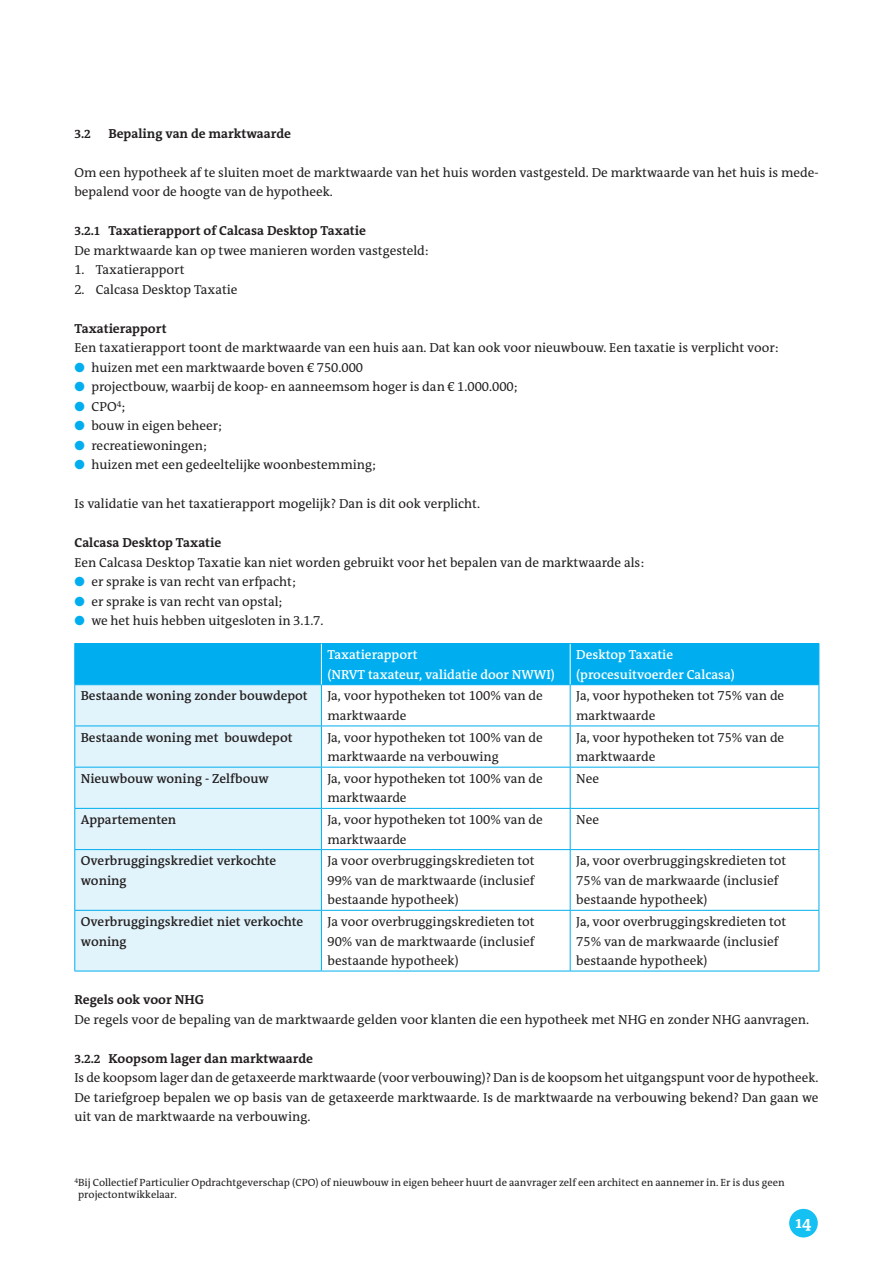
<style>
.page{position:relative;width:893px;height:1263px;background:#fff}
.page>*{position:absolute;margin:0;border:0;box-sizing:border-box;transform-origin:0 0}
.t1{font:700 16.5px "The Antiqua B W7";color:#fff}
.t2{font:13.2px/19.5px "The Antiqua B W5 Plain";color:#231f20}
.t3{font:600 13.2px/19.5px "The Antiqua B W6";color:#231f20}
.t4{font:700 13.2px "The Antiqua B W7";color:#231f20}
.t5{font:600 13.2px/19.5px "The Antiqua B W6";color:#fff}
.t6{font:700 12px "The Antiqua B W7";color:#231f20}
.t7{font:10.5px/12.6px "The Antiqua B W5 Plain";color:#231f20}
.s1{font-size:12px}
.s2{color:#00aeef}
</style>
<div class="page">
<div style="left:789px;top:1209px;width:29px;height:28px;background:#15c0f2;border-radius:50%"></div>
<div style="left:75px;top:644px;width:744px;height:40px;background:#00aeef"></div>
<div style="left:75px;top:685px;width:246px;height:286px;background:#e1f4fc"></div>
<hr style="left:74px;top:643px;width:247px;height:1px;background:#00aeef">
<hr style="left:74px;top:644px;width:1px;height:40px;background:#00aeef">
<hr style="left:321px;top:643px;width:249px;height:1px;background:#00aeef">
<hr style="left:570px;top:643px;width:249px;height:1px;background:#00aeef">
<hr style="left:819px;top:644px;width:1px;height:40px;background:#00aeef">
<hr style="left:74px;top:684px;width:247px;height:1px;background:#00aeef">
<hr style="left:74px;top:685px;width:1px;height:40px;background:#00aeef">
<hr style="left:321px;top:684px;width:249px;height:1px;background:#00aeef">
<hr style="left:321px;top:685px;width:1px;height:40px;background:#00aeef">
<hr style="left:570px;top:684px;width:249px;height:1px;background:#00aeef">
<hr style="left:570px;top:685px;width:1px;height:40px;background:#00aeef">
<hr style="left:819px;top:685px;width:1px;height:40px;background:#00aeef">
<hr style="left:74px;top:725px;width:247px;height:1px;background:#00aeef">
<hr style="left:74px;top:726px;width:1px;height:41px;background:#00aeef">
<hr style="left:321px;top:725px;width:249px;height:1px;background:#00aeef">
<hr style="left:321px;top:726px;width:1px;height:41px;background:#00aeef">
<hr style="left:570px;top:725px;width:249px;height:1px;background:#00aeef">
<hr style="left:570px;top:726px;width:1px;height:41px;background:#00aeef">
<hr style="left:819px;top:726px;width:1px;height:41px;background:#00aeef">
<hr style="left:74px;top:767px;width:247px;height:1px;background:#00aeef">
<hr style="left:74px;top:767px;width:1px;height:41px;background:#00aeef">
<hr style="left:321px;top:767px;width:249px;height:1px;background:#00aeef">
<hr style="left:321px;top:767px;width:1px;height:41px;background:#00aeef">
<hr style="left:570px;top:767px;width:249px;height:1px;background:#00aeef">
<hr style="left:570px;top:767px;width:1px;height:41px;background:#00aeef">
<hr style="left:819px;top:767px;width:1px;height:41px;background:#00aeef">
<hr style="left:74px;top:808px;width:247px;height:1px;background:#00aeef">
<hr style="left:74px;top:809px;width:1px;height:40px;background:#00aeef">
<hr style="left:321px;top:808px;width:249px;height:1px;background:#00aeef">
<hr style="left:321px;top:809px;width:1px;height:40px;background:#00aeef">
<hr style="left:570px;top:808px;width:249px;height:1px;background:#00aeef">
<hr style="left:570px;top:809px;width:1px;height:40px;background:#00aeef">
<hr style="left:819px;top:809px;width:1px;height:40px;background:#00aeef">
<hr style="left:74px;top:849px;width:247px;height:1px;background:#00aeef">
<hr style="left:74px;top:850px;width:1px;height:60px;background:#00aeef">
<hr style="left:321px;top:849px;width:249px;height:1px;background:#00aeef">
<hr style="left:321px;top:850px;width:1px;height:60px;background:#00aeef">
<hr style="left:570px;top:849px;width:249px;height:1px;background:#00aeef">
<hr style="left:570px;top:850px;width:1px;height:60px;background:#00aeef">
<hr style="left:819px;top:850px;width:1px;height:60px;background:#00aeef">
<hr style="left:74px;top:910px;width:247px;height:1px;background:#00aeef">
<hr style="left:74px;top:911px;width:1px;height:60px;background:#00aeef">
<hr style="left:321px;top:910px;width:249px;height:1px;background:#00aeef">
<hr style="left:321px;top:911px;width:1px;height:60px;background:#00aeef">
<hr style="left:570px;top:910px;width:249px;height:1px;background:#00aeef">
<hr style="left:570px;top:911px;width:1px;height:60px;background:#00aeef">
<hr style="left:819px;top:911px;width:1px;height:60px;background:#00aeef">
<hr style="left:74px;top:971px;width:247px;height:1px;background:#00aeef">
<hr style="left:321px;top:971px;width:249px;height:1px;background:#00aeef">
<hr style="left:570px;top:971px;width:249px;height:1px;background:#00aeef">
<hr style="left:321px;top:644px;width:1px;height:40px;background:#fff">
<hr style="left:570px;top:644px;width:1px;height:40px;background:#fff">
<p class="t6" style="left:74px;top:126px;width:18px">3.2</p>
<p class="t4" style="left:108px;top:125px;width:184px">Bepaling van de marktwaarde</p>
<p class="t2" style="left:74px;top:162px;width:746px">Om een hypotheek af te sluiten moet de marktwaarde van het huis worden vastgesteld. De marktwaarde van het huis is mede&shy;bepalend voor de hoogte van de hypotheek.</p>
<p class="t4" style="left:74px;top:222px;width:293px"><span class="s1">3.2.1</span> Taxatierapport of Calcasa Desktop Taxatie</p>
<p class="t2" style="left:74px;top:240px;width:356px">De marktwaarde kan op twee manieren worden vastgesteld:</p>
<p class="t2" style="left:74px;top:260px;width:112px">1. Taxatierapport</p>
<p class="t2" style="left:74px;top:279px;width:165px">2. Calcasa Desktop Taxatie</p>
<p class="t4" style="left:74px;top:320px;width:94px">Taxatierapport</p>
<p class="t2" style="left:74px;top:338px;width:706px">Een taxatierapport toont de marktwaarde van een huis aan. Dat kan ook voor nieuwbouw. Een taxatie is verplicht voor:</p>
<p class="t2" style="left:74px;top:357px;width:290px"><span class="s2">●</span> huizen met een marktwaarde boven € 750.000</p>
<p class="t2" style="left:74px;top:377px;width:445px"><span class="s2">●</span> projectbouw, waarbij de koop- en aanneemsom hoger is dan € 1.000.000;</p>
<p class="t2" style="left:74px;top:396px;width:52px"><span class="s2">●</span> CPO<sup>4</sup>;</p>
<p class="t2" style="left:74px;top:416px;width:149px"><span class="s2">●</span> bouw in eigen beheer;</p>
<p class="t2" style="left:74px;top:435px;width:134px"><span class="s2">●</span> recreatiewoningen;</p>
<p class="t2" style="left:74px;top:455px;width:303px"><span class="s2">●</span> huizen met een gedeeltelijke woonbestemming;</p>
<p class="t2" style="left:74px;top:494px;width:407px">Is validatie van het taxatierapport mogelijk? Dan is dit ook verplicht.</p>
<p class="t4" style="left:74px;top:534px;width:148px">Calcasa Desktop Taxatie</p>
<p class="t2" style="left:74px;top:552px;width:571px">Een Calcasa Desktop Taxatie kan niet worden gebruikt voor het bepalen van de marktwaarde als:</p>
<p class="t2" style="left:74px;top:572px;width:223px"><span class="s2">●</span> er sprake is van recht van erfpacht;</p>
<p class="t2" style="left:74px;top:591px;width:209px"><span class="s2">●</span> er sprake is van recht van opstal;</p>
<p class="t2" style="left:74px;top:611px;width:251px"><span class="s2">●</span> we het huis hebben uitgesloten in 3.1.7.</p>
<p class="t5" style="left:327px;top:645px;width:229px">Taxatierapport<br>(NRVT taxateur, validatie door NWWI)</p>
<p class="t5" style="left:576px;top:645px;width:160px">Desktop Taxatie (procesuitvoerder Calcasa)</p>
<p class="t3" style="left:81px;top:686px;width:229px">Bestaande woning zonder bouwdepot</p>
<p class="t2" style="left:327px;top:686px;width:217px">Ja, voor hypotheken tot 100% van de marktwaarde</p>
<p class="t2" style="left:576px;top:686px;width:210px">Ja, voor hypotheken tot 75% van de marktwaarde</p>
<p class="t3" style="left:81px;top:727px;width:213px">Bestaande woning met bouwdepot</p>
<p class="t2" style="left:327px;top:727px;width:217px">Ja, voor hypotheken tot 100% van de marktwaarde na verbouwing</p>
<p class="t2" style="left:576px;top:727px;width:210px">Ja, voor hypotheken tot 75% van de marktwaarde</p>
<p class="t3" style="left:81px;top:769px;width:190px">Nieuwbouw woning - Zelfbouw</p>
<p class="t2" style="left:327px;top:769px;width:217px">Ja, voor hypotheken tot 100% van de marktwaarde</p>
<p class="t2" style="left:576px;top:769px;width:24px">Nee</p>
<p class="t3" style="left:81px;top:810px;width:97px">Appartementen</p>
<p class="t2" style="left:327px;top:810px;width:217px">Ja, voor hypotheken tot 100% van de marktwaarde</p>
<p class="t2" style="left:576px;top:810px;width:24px">Nee</p>
<p class="t3" style="left:81px;top:851px;width:197px">Overbruggingskrediet verkochte woning</p>
<p class="t2" style="left:327px;top:851px;width:209px;text-align:justify">Ja voor overbruggingskredieten tot 99% van de marktwaarde (inclusief bestaande hypotheek)</p>
<p class="t2" style="left:576px;top:851px;width:212px">Ja, voor overbruggingskredieten tot<br>75% van de markwaarde (inclusief bestaande hypotheek)</p>
<p class="t3" style="left:81px;top:912px;width:224px">Overbruggingskrediet niet verkochte woning</p>
<p class="t2" style="left:327px;top:912px;width:209px;text-align:justify">Ja voor overbruggingskredieten tot 90% van de marktwaarde (inclusief bestaande hypotheek)</p>
<p class="t2" style="left:576px;top:912px;width:212px">Ja, voor overbruggingskredieten tot<br>75% van de markwaarde (inclusief bestaande hypotheek)</p>
<p class="t4" style="left:74px;top:991px;width:131px">Regels ook voor NHG</p>
<p class="t2" style="left:74px;top:1010px;width:736px">De regels voor de bepaling van de marktwaarde gelden voor klanten die een hypotheek met NHG en zonder NHG aanvragen.</p>
<p class="t4" style="left:74px;top:1050px;width:240px"><span class="s1">3.2.2</span> Koopsom lager dan marktwaarde</p>
<p class="t2" style="left:74px;top:1068px;width:746px;text-align:justify">Is de koopsom lager dan de getaxeerde marktwaarde (voor verbouwing)? Dan is de koopsom het uitgangspunt voor de hypotheek.<br>De tariefgroep bepalen we op basis van de getaxeerde marktwaarde. Is de marktwaarde na verbouwing bekend? Dan gaan we uit van de marktwaarde na verbouwing.</p>
<p class="t7" style="left:78px;top:1176px;width:708px;text-indent:-4px"><sup>4</sup>Bij Collectief Particulier Opdrachtgeverschap (CPO) of nieuwbouw in eigen beheer huurt de aanvrager zelf een architect en aannemer in. Er is dus geen projectontwikkelaar.</p>
<p class="t1" style="left:795px;top:1212px;width:17px">14</p>
</div>
